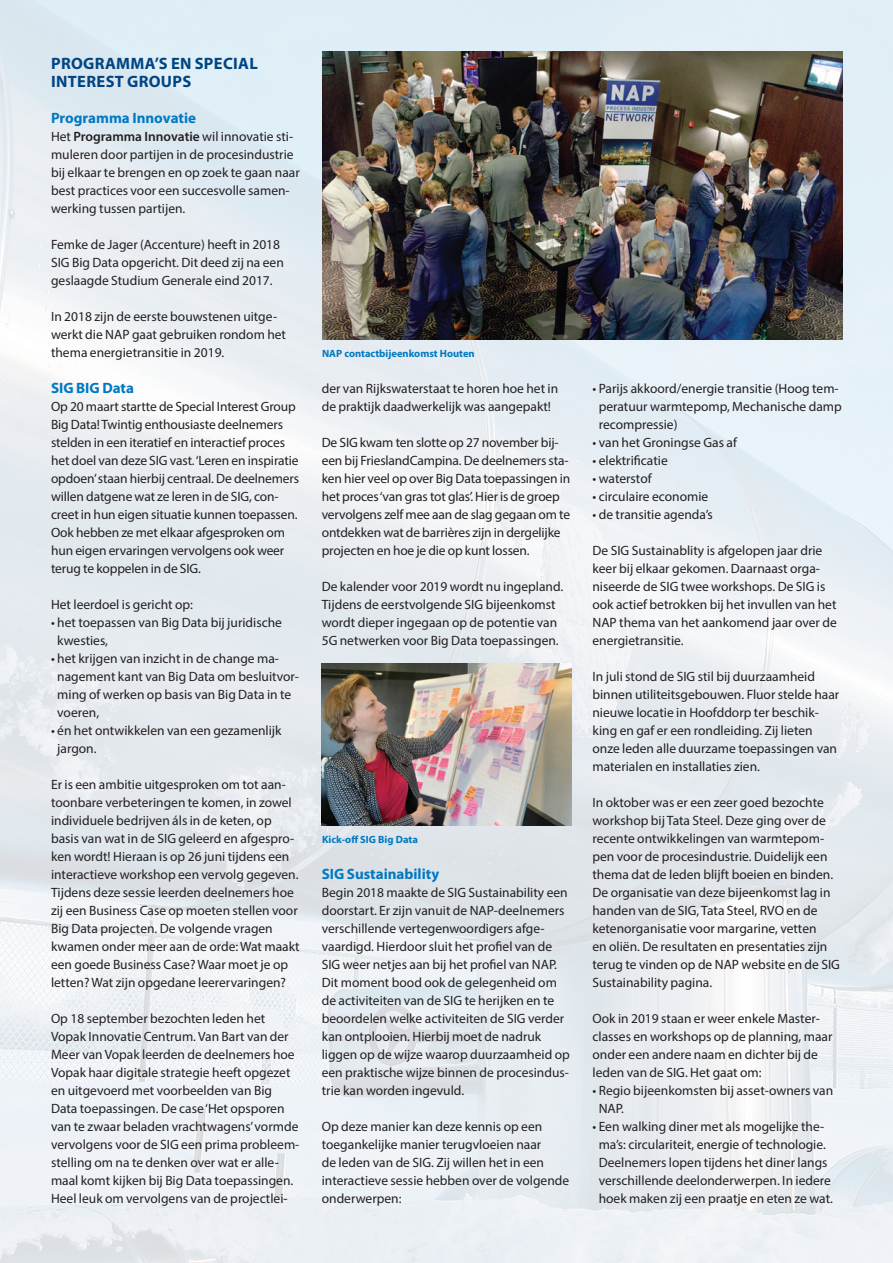
<style>
.page{position:relative;width:893px;height:1263px;background:#fff}
.page>*{position:absolute;margin:0;border:0;box-sizing:border-box;transform-origin:0 0}
.t1{font:700 16.5px/18px "Myriad Pro";letter-spacing:.02em;color:#004583}
.t2{font:700 15px "Myriad Pro";color:#0079c2}
.t3{font:13.5px/18px "Myriad Pro";color:#231f20}
.t4{font:700 10.5px "Myriad Pro";color:#0079c2}
.s1{font-weight:600}
</style>
<div class="page">
<img style="left:0;top:0;width:893px;height:1263px">
<img style="left:322px;top:663px;width:249px;height:162px">
<img style="left:322px;top:51px;width:521px;height:288px">
<p class="t1" style="left:51px;top:54px;width:208px">PROGRAMMA’S en SPECIAL<br>INTEREST GROUPS</p>
<p class="t2" style="left:51px;top:108px;width:146px">Programma Innovatie</p>
<p class="t3" style="left:51px;top:127px;width:250px">Het <span class="s1">Programma Innovatie</span> wil innovatie sti&shy;muleren door partijen in de procesindustrie bij elkaar te brengen en op zoek te gaan naar best practices voor een succesvolle samen&shy;werking tussen partijen.</p>
<p class="t3" style="left:51px;top:235px;width:234px">Femke de Jager (Accenture) heeft in 2018<br>SIG Big Data opgericht. Dit deed zij na een geslaagde Studium Generale eind 2017.</p>
<p class="t3" style="left:51px;top:307px;width:237px">In 2018 zijn de eerste bouwstenen uitge&shy;werkt die NAP gaat gebruiken rondom het thema energietransitie in 2019.</p>
<p class="t2" style="left:51px;top:378px;width:84px">SIG BIG Data</p>
<p class="t3" style="left:51px;top:397px;width:250px">Op 20 maart startte de Special Interest Group Big Data! Twintig enthousiaste deelnemers stelden in een iteratief en interactief proces het doel van deze SIG vast. ‘Leren en inspiratie opdoen’ staan hierbij centraal. De deelnemers willen datgene wat ze leren in de SIG, con&shy;creet in hun eigen situatie kunnen toepassen.<br>Ook hebben ze met elkaar afgesproken om hun eigen ervaringen vervolgens ook weer terug te koppelen in de SIG.</p>
<p class="t3" style="left:51px;top:595px;width:144px">Het leerdoel is gericht op:</p>
<p class="t3" style="left:57px;top:613px;width:226px;text-indent:-6px">• het toepassen van Big Data bij juridische kwesties,</p>
<p class="t3" style="left:57px;top:649px;width:243px;text-indent:-6px">• het krijgen van inzicht in de change ma&shy;nagement kant van Big Data om besluitvor&shy;ming of werken op basis van Big Data in te voeren,</p>
<p class="t3" style="left:57px;top:721px;width:226px;text-indent:-6px">• én het ontwikkelen van een gezamenlijk jargon.</p>
<p class="t3" style="left:51px;top:775px;width:250px">Er is een ambitie uitgesproken om tot aan&shy;toonbare verbeteringen te komen, in zowel individuele bedrijven áls in de keten, op basis van wat in de SIG geleerd en afgespro&shy;ken wordt! Hieraan is op 26 juni tijdens een interactieve workshop een vervolg gegeven.<br>Tijdens deze sessie leerden deelnemers hoe zij een Business Case op moeten stellen voor Big Data projecten. De volgende vragen kwamen onder meer aan de orde: Wat maakt een goede Business Case? Waar moet je op letten? Wat zijn opgedane leerervaringen?</p>
<p class="t3" style="left:51px;top:1009px;width:250px">Op 18 september bezochten leden het Vopak Innovatie Centrum. Van Bart van der Meer van Vopak leerden de deelnemers hoe Vopak haar digitale strategie heeft opgezet en uitgevoerd met voorbeelden van Big Data toepassingen. De case ‘Het opsporen van te zwaar beladen vrachtwagens’ vormde vervolgens voor de SIG een prima probleem&shy;stelling om na te denken over wat er alle&shy;maal komt kijken bij Big Data toepassingen.<br>Heel leuk om vervolgens van de projectlei-</p>
<p class="t4" style="left:322px;top:347px;width:154px">NAP contactbijeenkomst Houten</p>
<p class="t3" style="left:322px;top:379px;width:238px">der van Rijkswaterstaat te horen hoe het in de praktijk daadwerkelijk was aangepakt!</p>
<p class="t3" style="left:322px;top:433px;width:250px">De SIG kwam ten slotte op 27 november bij&shy;een bij FrieslandCampina. De deelnemers sta&shy;ken hier veel op over Big Data toepassingen in het proces ‘van gras tot glas’. Hier is de groep vervolgens zelf mee aan de slag gegaan om te ontdekken wat de barrières zijn in dergelijke projecten en hoe je die op kunt lossen.</p>
<p class="t3" style="left:322px;top:577px;width:243px">De kalender voor 2019 wordt nu ingepland.<br>Tijdens de eerstvolgende SIG bijeenkomst wordt dieper ingegaan op de potentie van 5G netwerken voor Big Data toepassingen.</p>
<p class="t4" style="left:322px;top:833px;width:97px">Kick-off SIG Big Data</p>
<p class="t2" style="left:322px;top:864px;width:119px">SIG Sustainability</p>
<p class="t3" style="left:322px;top:883px;width:250px">Begin 2018 maakte de SIG Sustainability een doorstart. Er zijn vanuit de NAP-deelnemers verschillende vertegenwoordigers afge&shy;vaardigd. Hierdoor sluit het profiel van de SIG weer netjes aan bij het profiel van NAP.<br>Dit moment bood ook de gelegenheid om de activiteiten van de SIG te herijken en te beoordelen welke activiteiten de SIG verder kan ontplooien. Hierbij moet de nadruk liggen op de wijze waarop duurzaamheid op een praktische wijze binnen de procesindus&shy;trie kan worden ingevuld.</p>
<p class="t3" style="left:322px;top:1117px;width:249px">Op deze manier kan deze kennis op een toegankelijke manier terugvloeien naar<br>de leden van de SIG. Zij willen het in een interactieve sessie hebben over de volgende onderwerpen:</p>
<p class="t3" style="left:599px;top:379px;width:245px;text-indent:-6px">• Parijs akkoord/energie transitie (Hoog tem&shy;peratuur warmtepomp, Mechanische damp recompressie)</p>
<p class="t3" style="left:592px;top:433px;width:146px">• van het Groningse Gas af</p>
<p class="t3" style="left:592px;top:451px;width:77px">• elektrificatie</p>
<p class="t3" style="left:592px;top:469px;width:61px">• waterstof</p>
<p class="t3" style="left:592px;top:487px;width:117px">• circulaire economie</p>
<p class="t3" style="left:592px;top:505px;width:122px">• de transitie agenda’s</p>
<p class="t3" style="left:592px;top:541px;width:246px">De SIG Sustainablity is afgelopen jaar drie keer bij elkaar gekomen. Daarnaast orga&shy;niseerde de SIG twee workshops. De SIG is ook actief betrokken bij het invullen van het NAP thema van het aankomend jaar over de energietransitie.</p>
<p class="t3" style="left:592px;top:667px;width:248px">In juli stond de SIG stil bij duurzaamheid binnen utiliteitsgebouwen. Fluor stelde haar nieuwe locatie in Hoofddorp ter beschik&shy;king en gaf er een rondleiding. Zij lieten onze leden alle duurzame toepassingen van materialen en installaties zien.</p>
<p class="t3" style="left:592px;top:793px;width:249px">In oktober was er een zeer goed bezochte workshop bij Tata Steel. Deze ging over de recente ontwikkelingen van warmtepom&shy;pen voor de procesindustrie. Duidelijk een thema dat de leden blijft boeien en binden.<br>De organisatie van deze bijeenkomst lag in handen van de SIG, Tata Steel, RVO en de ketenorganisatie voor margarine, vetten<br>en oliën. De resultaten en presentaties zijn terug te vinden op de NAP website en de SIG Sustainability pagina.</p>
<p class="t3" style="left:592px;top:1009px;width:241px">Ook in 2019 staan er weer enkele Master&shy;classes en workshops op de planning, maar onder een andere naam en dichter bij de leden van de SIG. Het gaat om:</p>
<p class="t3" style="left:599px;top:1081px;width:236px;text-indent:-6px">• Regio bijeenkomsten bij asset-owners van<br>NAP.</p>
<p class="t3" style="left:599px;top:1117px;width:236px;text-indent:-6px">• Een walking diner met als mogelijke the&shy;ma’s: circulariteit, energie of technologie.<br>Deelnemers lopen tijdens het diner langs verschillende deelonderwerpen. In iedere hoek maken zij een praatje en eten ze wat.</p>
</div>
